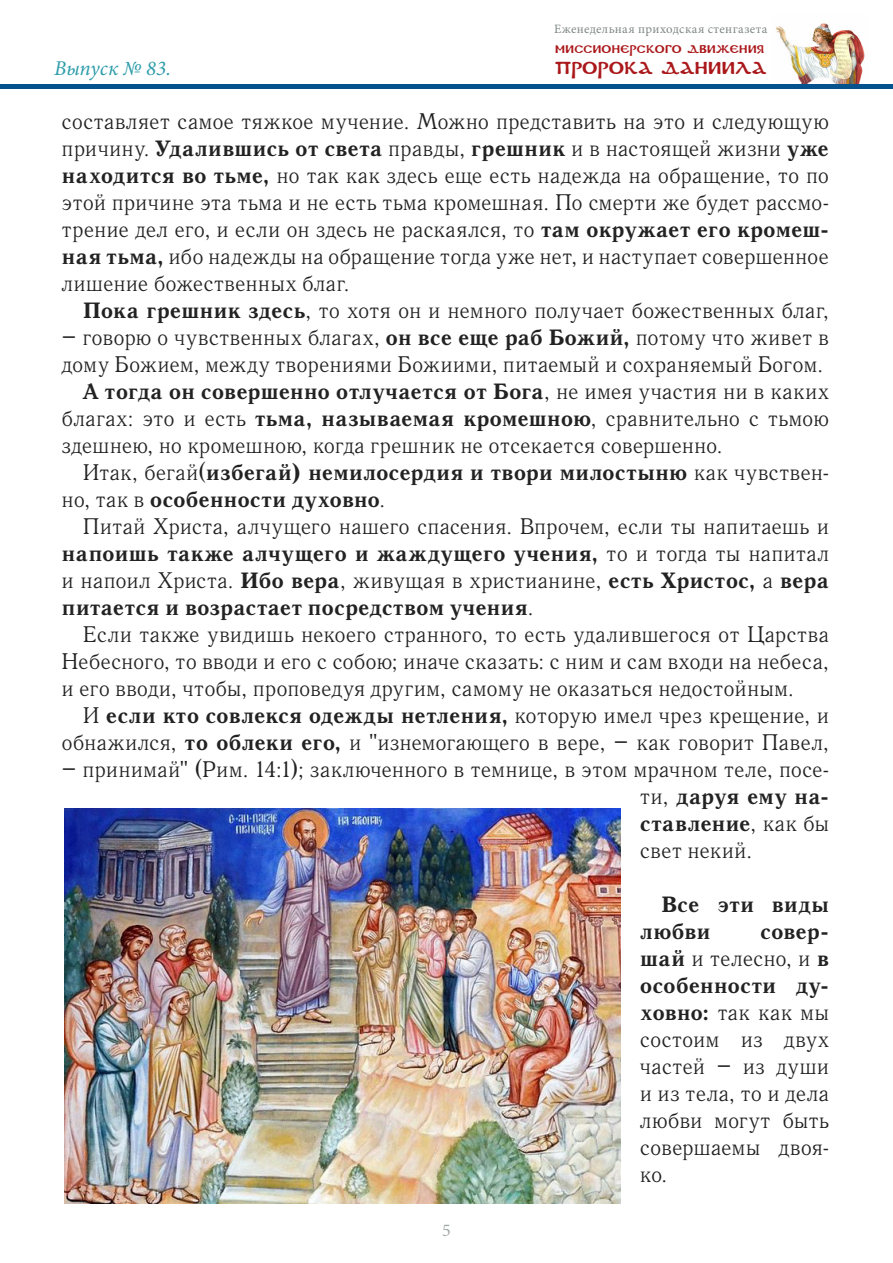
<style>
.page{position:relative;width:893px;height:1263px;background:#fff}
.page>*{position:absolute;margin:0;border:0;box-sizing:border-box;transform-origin:0 0}
._2__Основной_текст{font:22.5px/27px "Quant Antiqua C";letter-spacing:-.005em;color:#222;text-align:justify}
._2__Основной_текст-2{font:700 22.5px/27px "Quant Antiqua C";letter-spacing:-.01em;color:#222}
.t1{font:italic 21px "Minion Pro";color:#2e9daa}
.t2{font:18px "Minion Pro";color:#9fa9a4}
.t3{font:17.1px "DS Coptic";letter-spacing:.01em;color:#aa181b}
.t4{font:12.75px "Minion Pro";letter-spacing:.03em;color:#7f8885}
.t5{font:10.95px "DS Coptic";letter-spacing:.025em;color:#aa181b}
.s1{font-weight:700}
.s2{font-weight:400}
</style>
<div class="page">
<img style="left:776px;top:23px;width:89px;height:61px">
<div style="left:0;top:84px;width:893px;height:5px;background:#04538e"></div>
<img style="left:64px;top:808px;width:556px;height:395px">
<p class="t1" style="left:54px;top:54px;width:119px">Выпуск № 83.</p>
<p class="t4" style="left:554px;top:21px;width:215px">Еженедельная приходская стенгазета</p>
<p class="t5" style="left:555px;top:42px;width:210px">Миссионерского движения</p>
<p class="t3" style="left:555px;top:57px;width:213px">ПРОРОКА ДАНИИЛА</p>
<p class="_2__Основной_текст" style="left:62px;top:108px;width:769px">составляет самое тяжкое мучение. Можно представить на это и следующую причину. <span class="s1">Удалившись от света</span> правды, <span class="s1">грешник</span> и в настоящей жизни <span class="s1">уже находится во тьме,</span> но так как здесь еще есть надежда на обращение, то по этой причине эта тьма и не есть тьма кромешная. По смерти же будет рассмо&shy;трение дел его, и если он здесь не раскаялся, то <span class="s1">там окружает его кромеш&shy;ная тьма,</span> ибо надежды на обращение тогда уже нет, и наступает совершенное лишение божественных благ.</p>
<p class="_2__Основной_текст" style="left:83px;top:297px;width:748px"><span class="s1">Пока грешник здесь</span>, то хотя он и немного получает божественных благ,</p>
<p class="_2__Основной_текст" style="left:62px;top:324px;width:769px">– говорю о чувственных благах, <span class="s1">он все еще раб Божий,</span> потому что живет в дому Божием, между творениями Божиими, питаемый и сохраняемый Богом.</p>
<p class="_2__Основной_текст" style="left:62px;top:378px;width:769px;text-indent:21px"><span class="s1">А тогда он совершенно отлучается от Бога</span>, не имея участия ни в каких благах: это и есть <span class="s1">тьма, называемая кромешною</span>, сравнительно с тьмою здешнею, но кромешною, когда грешник не отсекается совершенно.</p>
<p class="_2__Основной_текст-2" style="left:62px;top:459px;width:769px;text-indent:21px"><span class="s2">Итак, бегай(</span>избегай) немилосердия и твори милостыню <span class="s2">как чувствен&shy;но, так в</span> особенности духовно<span class="s2">.</span></p>
<p class="_2__Основной_текст" style="left:62px;top:513px;width:769px;text-indent:21px">Питай Христа, алчущего нашего спасения. Впрочем, если ты напитаешь и <span class="s1">напоишь также алчущего и жаждущего учения,</span> то и тогда ты напитал и напоил Христа. <span class="s1">Ибо вера</span>, живущая в христианине, <span class="s1">есть Христос,</span> а <span class="s1">вера питается и возрастает посредством учения</span>.</p>
<p class="_2__Основной_текст" style="left:62px;top:621px;width:769px;text-indent:21px">Если также увидишь некоего странного, то есть удалившегося от Царства Небесного, то вводи и его с собою; иначе сказать: с ним и сам входи на небеса, и его вводи, чтобы, проповедуя другим, самому не оказаться недостойным.</p>
<p class="_2__Основной_текст" style="left:62px;top:702px;width:769px;text-align:right">И <span class="s1">если кто совлекся одежды нетления,</span> которую имел чрез крещение, и обнажился, <span class="s1">то облеки его,</span> и "изнемогающего в вере, – как говорит Павел,</p>
<p class="_2__Основной_текст" style="left:640px;top:756px;width:191px;text-indent:-578px">– принимай" (Рим. 14:1); заключенного в темнице, в этом мрачном теле, посе&shy;ти, <span class="s1">даруя ему на&shy;ставление</span>, как бы свет некий.</p>
<p class="_2__Основной_текст-2" style="left:640px;top:891px;width:191px;text-indent:21px">Все эти виды любви</p>
<p class="_2__Основной_текст" style="left:640px;top:918px;width:191px;text-indent:120px"><span class="s1">совер&shy;шай</span> и телесно, и <span class="s1">в особенности ду&shy;ховно:</span> так как мы состоим из двух частей – из души и из тела, то и дела любви могут быть совершаемы двоя&shy;ко.</p>
<p class="t2" style="left:442px;top:1218px;width:10px">5</p>
</div>
